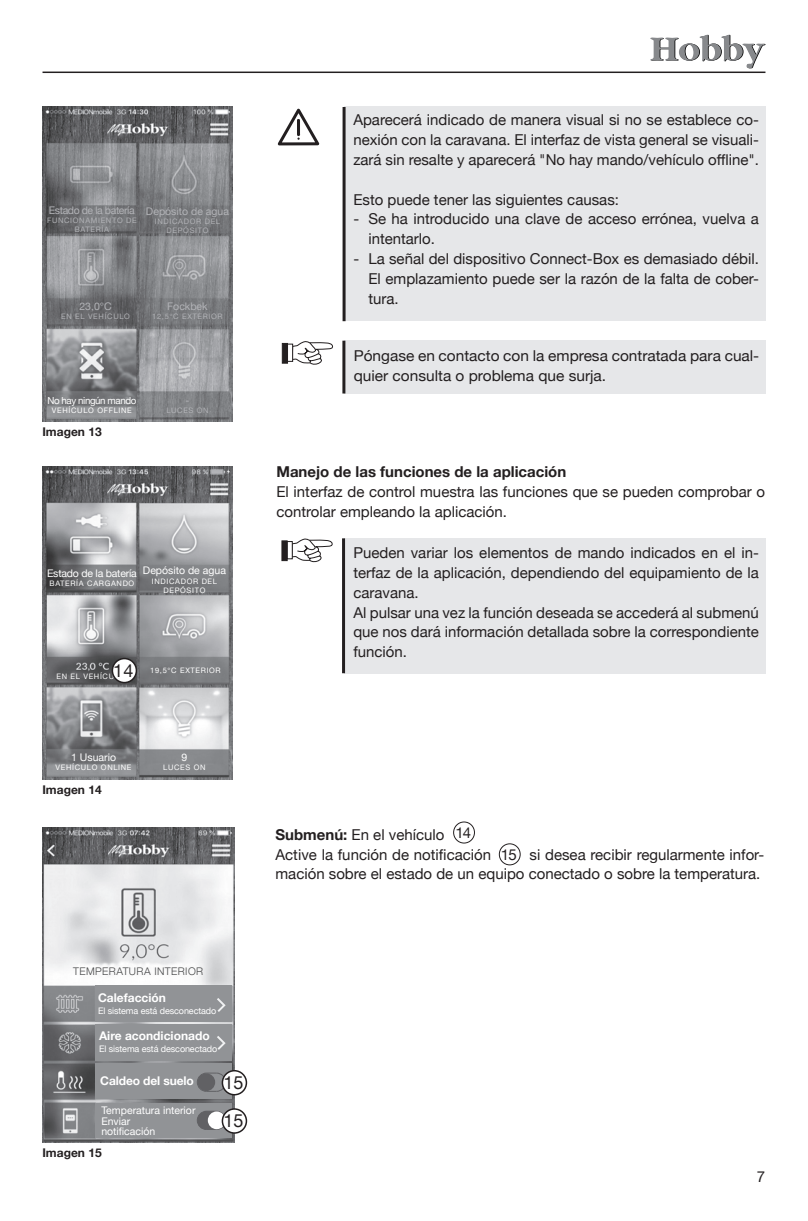
<style>
.page{position:relative;width:808px;height:1221px;background:#fff}
.page>*{position:absolute;margin:0;border:0;box-sizing:border-box;transform-origin:0 0}
.t1{font:18px "Helvetica Neue";color:#231f20}
.t2{font:15px/19.8px "Helvetica Neue";color:#231f20}
.t3{font:700 15px "Helvetica Neue";color:#231f20}
.t4{font:700 12px "Helvetica Neue";color:#fff}
.t5{font:700 12px "Helvetica Neue";color:#231f20}
.t6{font:10.5px/10.5px "Helvetica Neue";color:#fff}
.t7{font:10.5px "Helvetica Neue";color:#b2b3b7}
.t8{font:300 10.5px "Helvetica Neue";letter-spacing:.04em;color:#464748}
.t9{font:10.5px "Helvetica Neue";letter-spacing:-.04em;color:#b2b3b7}
.t10{font:10.5px "Helvetica Neue";letter-spacing:-.02em;color:#fff}
.t11{font:9.75px "Helvetica Neue";letter-spacing:-.04em;color:#fff}
.t12{font:9px "Helvetica Neue";letter-spacing:-.01em;color:#fff}
.t13{font:7.5px "Helvetica Neue";letter-spacing:.09em;color:#fff}
.t14{font:7.5px "Helvetica Neue";letter-spacing:.09em;color:#b2b3b7}
.s1{font-weight:700}
</style>
<div class="page">
<hr style="left:43px;top:72px;width:722px;height:1px;background:#231f20">
<svg style="left:650px;top:35px;width:115px;height:33px"></svg>
<div style="left:344px;top:538px;width:421px;height:135px;background:#e6e7e9"></div>
<hr style="left:342px;top:538px;width:3px;height:135px;background:#231f20">
<svg style="left:282px;top:540px;width:6px;height:21px"></svg>
<svg style="left:291px;top:538px;width:42px;height:24px"></svg>
<div style="left:344px;top:106px;width:421px;height:215px;background:#e6e7e9"></div>
<hr style="left:343px;top:107px;width:3px;height:214px;background:#231f20">
<svg style="left:277px;top:108px;width:43px;height:38px"></svg>
<div style="left:453px;top:821px;width:22px;height:22px;border:1px solid #231f20;border-radius:50%"></div>
<div style="left:499px;top:843px;width:21px;height:22px;border:1px solid #231f20;border-radius:50%"></div>
<div style="left:344px;top:340px;width:422px;height:53px;background:#e6e7e9"></div>
<hr style="left:342px;top:340px;width:3px;height:53px;background:#231f20">
<div style="left:282px;top:343px;width:6px;height:20px;background:#231f20;border:1px solid #231f20"></div>
<svg style="left:291px;top:341px;width:42px;height:24px"></svg>
<img style="left:43px;top:106px;width:190px;height:315px">
<img style="left:42px;top:467px;width:191px;height:312px">
<div style="left:112px;top:658px;width:24px;height:24px;background:#fff;border-radius:50%"></div>
<div style="left:112px;top:657px;width:25px;height:26px;border:2px solid #231f20;border-radius:50%"></div>
<img style="left:42px;top:827px;width:192px;height:315px">
<div style="left:95px;top:985px;width:137px;height:36px;background:#919396"></div>
<div style="left:95px;top:1024px;width:137px;height:36px;background:#919396"></div>
<div style="left:95px;top:1063px;width:137px;height:36px;background:#919396"></div>
<div style="left:95px;top:1102px;width:137px;height:35px;background:#919396"></div>
<svg style="left:197px;top:1110px;width:29px;height:20px"></svg>
<svg style="left:205px;top:1111px;width:9px;height:18px"></svg>
<div style="left:208px;top:1111px;width:18px;height:18px;background:#fff;border-radius:50%"></div>
<svg style="left:197px;top:1072px;width:29px;height:19px"></svg>
<div style="left:197px;top:1073px;width:18px;height:17px;background:#616164;border-radius:50%"></div>
<svg style="left:217px;top:998px;width:9px;height:14px"></svg>
<svg style="left:217px;top:1036px;width:9px;height:14px"></svg>
<div style="left:222px;top:1108px;width:24px;height:24px;background:#fff;border-radius:50%"></div>
<div style="left:222px;top:1108px;width:25px;height:25px;border:2px solid #231f20;border-radius:50%"></div>
<div style="left:222px;top:1070px;width:24px;height:24px;background:#fff;border-radius:50%"></div>
<div style="left:222px;top:1069px;width:25px;height:26px;border:2px solid #231f20;border-radius:50%"></div>
<p class="t9" style="left:49px;top:201px;width:87px">Estado de la batería</p>
<p class="t14" style="left:47px;top:214px;width:18px">Funcionamiento</p>
<p class="t14" style="left:126px;top:214px;width:6px">de</p>
<p class="t14" style="left:75px;top:223px;width:4px">bate</p>
<p class="t14" style="left:96px;top:223px;width:14px">ría</p>
<p class="t7" style="left:146px;top:202px;width:85px">Depósito de agua</p>
<p class="t14" style="left:155px;top:215px;width:9px">Indicado</p>
<p class="t14" style="left:196px;top:215px;width:15px">r del</p>
<p class="t14" style="left:167px;top:224px;width:7px">dep</p>
<p class="t14" style="left:183px;top:224px;width:12px">ósito</p>
<p class="t7" style="left:79px;top:298px;width:34px">23,0°C</p>
<p class="t14" style="left:61px;top:310px;width:65px">En el veh ículo</p>
<p class="t7" style="left:167px;top:298px;width:42px">Fockbek</p>
<p class="t14" style="left:152px;top:310px;width:72px">12,5°C exterior</p>
<p class="t11" style="left:47px;top:392px;width:91px">No hay ningún mando</p>
<p class="t13" style="left:52px;top:404px;width:7px">Veh</p>
<p class="t13" style="left:69px;top:404px;width:35px">ículo offline</p>
<p class="t14" style="left:166px;top:403px;width:18px">Luces</p>
<p class="t14" style="left:197px;top:403px;width:13px">ON</p>
<p class="t5" style="left:42px;top:421px;width:61px">Imagen 13</p>
<p class="t6" style="left:143px;top:564px;width:85px">Depósito de agua</p>
<p class="t13" style="left:152px;top:574px;width:9px">Indicado</p>
<p class="t13" style="left:193px;top:574px;width:15px">r del</p>
<p class="t13" style="left:163px;top:583px;width:7px">dep</p>
<p class="t13" style="left:180px;top:583px;width:12px">ósito</p>
<p class="t10" style="left:47px;top:564px;width:91px">Estado de la batería</p>
<p class="t13" style="left:50px;top:576px;width:12px">Bate</p>
<p class="t13" style="left:71px;top:576px;width:41px">ría cargando</p>
<p class="t1" style="left:113px;top:655px;width:22px">14</p>
<p class="t13" style="left:56px;top:670px;width:65px">En el veh ículo</p>
<p class="t13" style="left:150px;top:664px;width:72px">19,5°C exterior</p>
<p class="t6" style="left:71px;top:751px;width:46px">1 Usuario</p>
<p class="t13" style="left:56px;top:760px;width:7px">Veh</p>
<p class="t13" style="left:72px;top:760px;width:35px">ículo online</p>
<p class="t5" style="left:42px;top:779px;width:61px">Imagen 14</p>
<p class="t6" style="left:182px;top:751px;width:7px">9</p>
<p class="t13" style="left:163px;top:761px;width:18px">Luces</p>
<p class="t13" style="left:194px;top:761px;width:13px">ON</p>
<p class="t2" style="left:353px;top:109px;width:407px;text-align:justify">Aparecerá indicado de manera visual si no se establece co&shy;nexión con la caravana. El interfaz de vista general se visuali&shy;zará sin resalte y aparecerá "No hay mando/vehículo offline".</p>
<p class="t2" style="left:353px;top:188px;width:267px">Esto puede tener las siguientes causas:</p>
<p class="t2" style="left:368px;top:208px;width:392px;text-indent:-15px">- Se ha introducido una clave de acceso errónea, vuelva a intentarlo.</p>
<p class="t2" style="left:368px;top:248px;width:392px;text-align:justify;text-indent:-15px">- La señal del dispositivo Connect-Box es demasiado débil.<br>El emplazamiento puede ser la razón de la falta de cober&shy;tura.</p>
<p class="t2" style="left:354px;top:344px;width:407px">Póngase en contacto con la empresa contratada para cual&shy;quier consulta o problema que surja.</p>
<p class="t3" style="left:276px;top:458px;width:291px">Manejo de las funciones de la aplicación</p>
<p class="t2" style="left:276px;top:480px;width:490px">El interfaz de control muestra las funciones que se pueden comprobar o controlar empleando la aplicación.</p>
<p class="t2" style="left:353px;top:542px;width:407px">Pueden variar los elementos de mando indicados en el in&shy;terfaz de la aplicación, dependiendo del equipamiento de la caravana.<br>Al pulsar una vez la función deseada se accederá al submenú que nos dará información detallada sobre la correspondiente función.</p>
<p class="t2" style="left:455px;top:822px;width:17px">14</p>
<p class="t2" style="left:275px;top:823px;width:217px"><span class="s1">Submenú:</span> En el vehículo<br>Active la función de notificación</p>
<p class="t2" style="left:275px;top:843px;width:490px;text-align:right">si desea recibir regularmente infor-<br>mación sobre el estado de un equipo conectado o sobre la temperatura.</p>
<p class="t2" style="left:501px;top:843px;width:18px">15</p>
<p class="t8" style="left:73px;top:962px;width:132px">TEMPERATURA INTERIOR</p>
<p class="t4" style="left:98px;top:987px;width:69px">Calefacción</p>
<p class="t12" style="left:98px;top:1003px;width:120px">El sistema está desconectado</p>
<p class="t4" style="left:99px;top:1024px;width:112px">Aire acondicionado</p>
<p class="t12" style="left:99px;top:1040px;width:120px">El sistema está desconectado</p>
<p class="t4" style="left:100px;top:1070px;width:95px">Caldeo del suelo</p>
<p class="t6" style="left:101px;top:1104px;width:96px">Temperatura interior<br>Enviar<br>notificación</p>
<p class="t1" style="left:223px;top:1067px;width:22px">15</p>
<p class="t1" style="left:223px;top:1105px;width:22px">15</p>
<p class="t5" style="left:42px;top:1141px;width:61px">Imagen 15</p>
<p class="t2" style="left:757px;top:1165px;width:10px">7</p>
</div>
